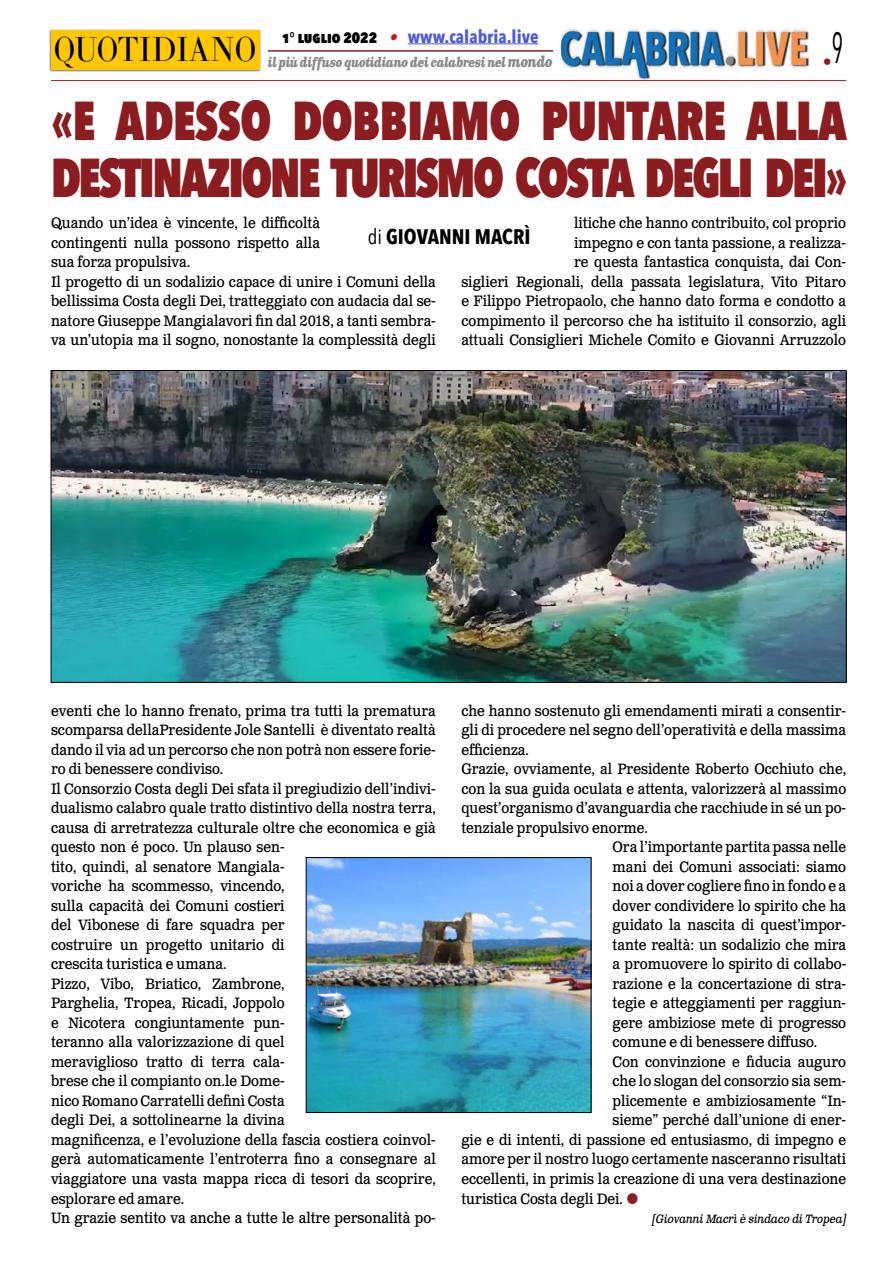
<style>
.page{position:relative;width:893px;height:1263px;background:#fff}
.page>*{position:absolute;margin:0;border:0;box-sizing:border-box;transform-origin:0 0}
.t1{font:800 54.6px/57px "Avenir Next Condensed";letter-spacing:-.05em;color:#8b1c1f;scale:.88 1}
.t2{font:34.2px "LTC Bodoni 175 Pro";color:#000;scale:.88 1}
.t3{font:700 21px "Avenir Next Condensed";color:#000}
.t4{font:700 18px "Avenir Next Condensed";color:#4f5cd6}
.t5{font:18px "Avenir Next Condensed";color:#8b1c1f}
.t6{font:15px/19.5px "Clarendon Text Pro";color:#000;scale:.9 1}
.t7{font:italic 700 13.5px "Clarendon Text Pro";letter-spacing:-.05em;color:#878787;scale:.79 1}
.t8{font:italic 12px "Clarendon Text Pro";letter-spacing:-.02em;color:#000;scale:.9 1}
.s1{font-weight:800;font-size:15px;color:#000}
.s2{font-family:"Clarendon Text Pro";font-style:italic;font-size:16.5px;color:#ca181a}
.s3{font-size:15px}
.s4{font-weight:400}
</style>
<div class="page">
<img style="left:561px;top:29px;width:249px;height:51px">
<hr style="left:51px;top:80px;width:795px;height:1px;background:#cd1719">
<div style="left:49px;top:29px;width:212px;height:43px;background:#000;opacity:.75"></div>
<div style="left:51px;top:31px;width:208px;height:39px;background:#fec700"></div>
<hr style="left:408px;top:43px;width:131px;height:1px;background:#4f5cd6">
<hr style="left:268px;top:50px;width:285px;height:2px;background:#8b1c1f">
<img style="left:53px;top:372px;width:791px;height:308px">
<img style="left:308px;top:859px;width:281px;height:252px">
<div style="left:306px;top:857px;width:285px;height:256px;border:1px solid #000"></div>
<p class="t4" style="left:282px;top:25px;width:258px"><span class="s1">1° luglio 2022</span> <span class="s2">•</span> www.calabria.live</p>
<p class="t7" style="left:268px;top:53px;width:362px">il più diffuso quotidiano dei calabresi nel <span class="s3">mondo</span></p>
<p class="t5" style="left:823px;top:46px;width:22px">•<sup>9</sup></p>
<h1 class="t1" style="left:51px;top:91px;width:907px">«E ADESSO DOBBIAMO PUNTARE ALLA<br>DESTINAZIONE TURISMO COSTA DEGLI DEI»</h1>
<p class="t6" style="left:51px;top:214px;width:429px">Quando un’idea è vincente, le difficoltà<br>contingenti nulla possono rispetto alla<br>sua forza propulsiva.<br>Il progetto di un sodalizio capace di unire i Comuni della bellissima Costa degli Dei, tratteggiato con audacia dal se&shy;natore Giuseppe Mangialavori fin dal 2018, a tanti sembra&shy;va un’utopia ma il sogno, nonostante la complessità degli</p>
<h2 class="t2" style="left:54px;top:27px;width:232px">QUOTIDIANO</h2>
<p class="t6" style="left:461px;top:214px;width:429px;text-align:right">litiche che hanno contribuito, col proprio<br>impegno e con tanta passione, a realizza-<br>re questa fantastica conquista, dai Con-<br>siglieri Regionali, della passata legislatura, Vito Pitaro e Filippo Pietropaolo, che hanno dato forma e condotto a compimento il percorso che ha istituito il consorzio, agli attuali Consiglieri Michele Comito e Giovanni Arruzzolo</p>
<h3 class="t3" style="left:368px;top:224px;width:164px"><span class="s4">di</span> GIOVANNI MACRÌ</h3>
<p class="t6" style="left:51px;top:702px;width:429px">eventi che lo hanno frenato, prima tra tutti la prematura scomparsa dellaPresidente Jole Santelli è diventato realtà dando il via ad un percorso che non potrà non essere forie&shy;ro di benessere condiviso.<br>Il Consorzio Costa degli Dei sfata il pregiudizio dell’indivi&shy;dualismo calabro quale tratto distintivo della nostra terra, causa di arretratezza culturale oltre che economica e già questo non é poco. Un plauso sen-<br>tito, quindi, al senatore Mangiala-<br>voriche ha scommesso, vincendo,<br>sulla capacità dei Comuni costieri<br>del Vibonese di fare squadra per<br>costruire un progetto unitario di<br>crescita turistica e umana.<br>Pizzo, Vibo, Briatico, Zambrone,<br>Parghelia, Tropea, Ricadi, Joppolo<br>e Nicotera congiuntamente pun-<br>teranno alla valorizzazione di quel<br>meraviglioso tratto di terra cala-<br>brese che il compianto on.le Dome-<br>nico Romano Carratelli definì Costa<br>degli Dei, a sottolinearne la divina<br>magnificenza, e l’evoluzione della fascia costiera coinvol&shy;gerà automaticamente l’entroterra fino a consegnare al viaggiatore una vasta mappa ricca di tesori da scoprire, esplorare ed amare.<br>Un grazie sentito va anche a tutte le altre personalità po-</p>
<p class="t6" style="left:461px;top:702px;width:429px">che hanno sostenuto gli emendamenti mirati a consentir-</p>
<p class="t6" style="left:461px;top:721px;width:429px">gli di procedere nel segno dell’operatività e della massima</p>
<p class="t6" style="left:461px;top:741px;width:77px">efficienza.</p>
<p class="t6" style="left:461px;top:760px;width:429px">Grazie, ovviamente, al Presidente Roberto Occhiuto che,</p>
<p class="t6" style="left:461px;top:780px;width:429px">con la sua guida oculata e attenta, valorizzerà al massimo</p>
<p class="t6" style="left:461px;top:799px;width:429px">quest’organismo d’avanguardia che racchiude in sé un po-</p>
<p class="t6" style="left:461px;top:819px;width:209px">tenziale propulsivo enorme.</p>
<p class="t6" style="left:612px;top:838px;width:261px">Ora l’importante partita passa nelle</p>
<p class="t6" style="left:612px;top:858px;width:261px">mani dei Comuni associati: siamo</p>
<p class="t6" style="left:612px;top:877px;width:261px">noi a dover cogliere fino in fondo e a</p>
<p class="t6" style="left:612px;top:897px;width:261px">dover condividere lo spirito che ha</p>
<p class="t6" style="left:612px;top:916px;width:261px">guidato la nascita di quest’impor-</p>
<p class="t6" style="left:612px;top:936px;width:261px">tante realtà: un sodalizio che mira</p>
<p class="t6" style="left:612px;top:955px;width:261px">a promuovere lo spirito di collabo-</p>
<p class="t6" style="left:612px;top:975px;width:261px">razione e la concertazione di stra-</p>
<p class="t6" style="left:612px;top:994px;width:261px">tegie e atteggiamenti per raggiun-</p>
<p class="t6" style="left:612px;top:1014px;width:261px">gere ambiziose mete di progresso</p>
<p class="t6" style="left:612px;top:1033px;width:229px">comune e di benessere diffuso.</p>
<p class="t6" style="left:612px;top:1053px;width:261px">Con convinzione e fiducia auguro</p>
<p class="t6" style="left:612px;top:1072px;width:261px">che lo slogan del consorzio sia sem-</p>
<p class="t6" style="left:612px;top:1092px;width:261px">plicemente e ambiziosamente “In-</p>
<p class="t6" style="left:612px;top:1111px;width:261px">sieme” perché dall’unione di ener-</p>
<p class="t6" style="left:461px;top:1131px;width:429px">gie e di intenti, di passione ed entusiasmo, di impegno e</p>
<p class="t6" style="left:461px;top:1150px;width:429px">amore per il nostro luogo certamente nasceranno risultati</p>
<p class="t6" style="left:461px;top:1170px;width:429px">eccellenti, in primis la creazione di una vera destinazione</p>
<p class="t6" style="left:461px;top:1189px;width:181px">turistica Costa degli Dei.</p>
<p class="t8" style="left:653px;top:1211px;width:217px">[Giovanni Macrì è sindaco di Tropea]</p>
</div>
